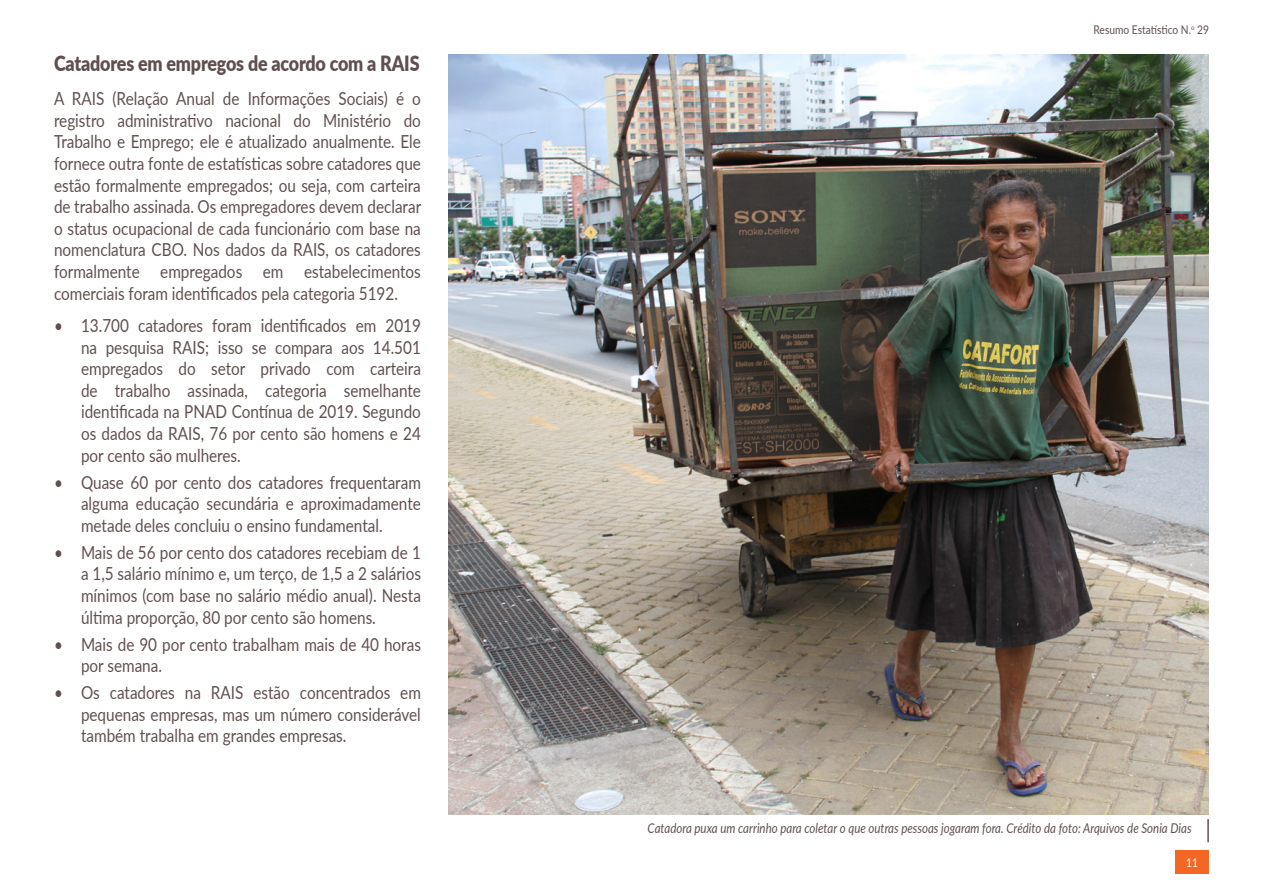
<style>
.page{position:relative;width:1263px;height:893px;background:#fff}
.page>*{position:absolute;margin:0;border:0;box-sizing:border-box;transform-origin:0 0}
.Heading{font:900 21px "Lato";letter-spacing:-.01em;color:#5f504e;scale:.85 1}
.Numbered_list{font:18px/21.6px "Lato";color:#5f504e;text-align:justify;scale:.85 1}
.Body_Text{font:18px/21.6px "Lato";color:#5f504e;text-align:justify;scale:.85 1}
.Captions_right{font:italic 13.5px "Lato";color:#5f504e;scale:.85 1}
.t1{font:12px "Lato";color:#5f504e;scale:.85 1}
.t2{font:12px "Lato";color:#fff;scale:.85 1}
</style>
<div class="page">
<img style="left:448px;top:54px;width:760px;height:760px">
<hr style="left:1207px;top:819px;width:2px;height:23px;background:#5f504e">
<div style="left:1175px;top:850px;width:34px;height:24px;background:#f36624"></div>
<p class="Heading" style="left:54px;top:47px;width:432px">Catadores em empregos de acordo com a RAIS</p>
<p class="Body_Text" style="left:54px;top:87px;width:434px">A RAIS (Relação Anual de Informações Sociais) é o registro administrativo nacional do Ministério do Trabalho e Emprego; ele é atualizado anualmente. Ele fornece outra fonte de estatísticas sobre catadores que estão formalmente empregados; ou seja, com carteira de trabalho assinada. Os empregadores devem declarar o status ocupacional de cada funcionário com base na nomenclatura CBO. Nos dados da RAIS, os catadores formalmente empregados em estabelecimentos comerciais foram identificados pela categoria 5192.</p>
<p class="Numbered_list" style="left:81px;top:314px;width:401px;text-indent:-27px">• 13.700 catadores foram identificados em 2019 na pesquisa RAIS; isso se compara aos 14.501 empregados do setor privado com carteira de trabalho assinada, categoria semelhante identificada na PNAD Contínua de 2019. Segundo os dados da RAIS, 76 por cento são homens e 24 por cento são mulheres.</p>
<p class="Numbered_list" style="left:81px;top:470px;width:401px;text-indent:-27px">• Quase 60 por cento dos catadores frequentaram alguma educação secundária e aproximadamente metade deles concluiu o ensino fundamental.</p>
<p class="Numbered_list" style="left:81px;top:541px;width:401px;text-indent:-27px">• Mais de 56 por cento dos catadores recebiam de 1 a 1,5 salário mínimo e, um terço, de 1,5 a 2 salários mínimos (com base no salário médio anual). Nesta última proporção, 80 por cento são homens.</p>
<p class="Numbered_list" style="left:81px;top:632px;width:401px;text-indent:-27px">• Mais de 90 por cento trabalham mais de 40 horas por semana.</p>
<p class="Numbered_list" style="left:81px;top:681px;width:401px;text-indent:-27px">• Os catadores na RAIS estão concentrados em pequenas empresas, mas um número considerável também trabalha em grandes empresas.</p>
<p class="t1" style="left:1093px;top:21px;width:137px">Resumo Estatístico N.<sup>o</sup> 29</p>
<p class="Captions_right" style="left:648px;top:819px;width:641px">Catadora puxa um carrinho para coletar o que outras pessoas jogaram fora. Crédito da foto: Arquivos de Sonia Dias</p>
<p class="t2" style="left:1186px;top:854px;width:15px">11</p>
</div>
